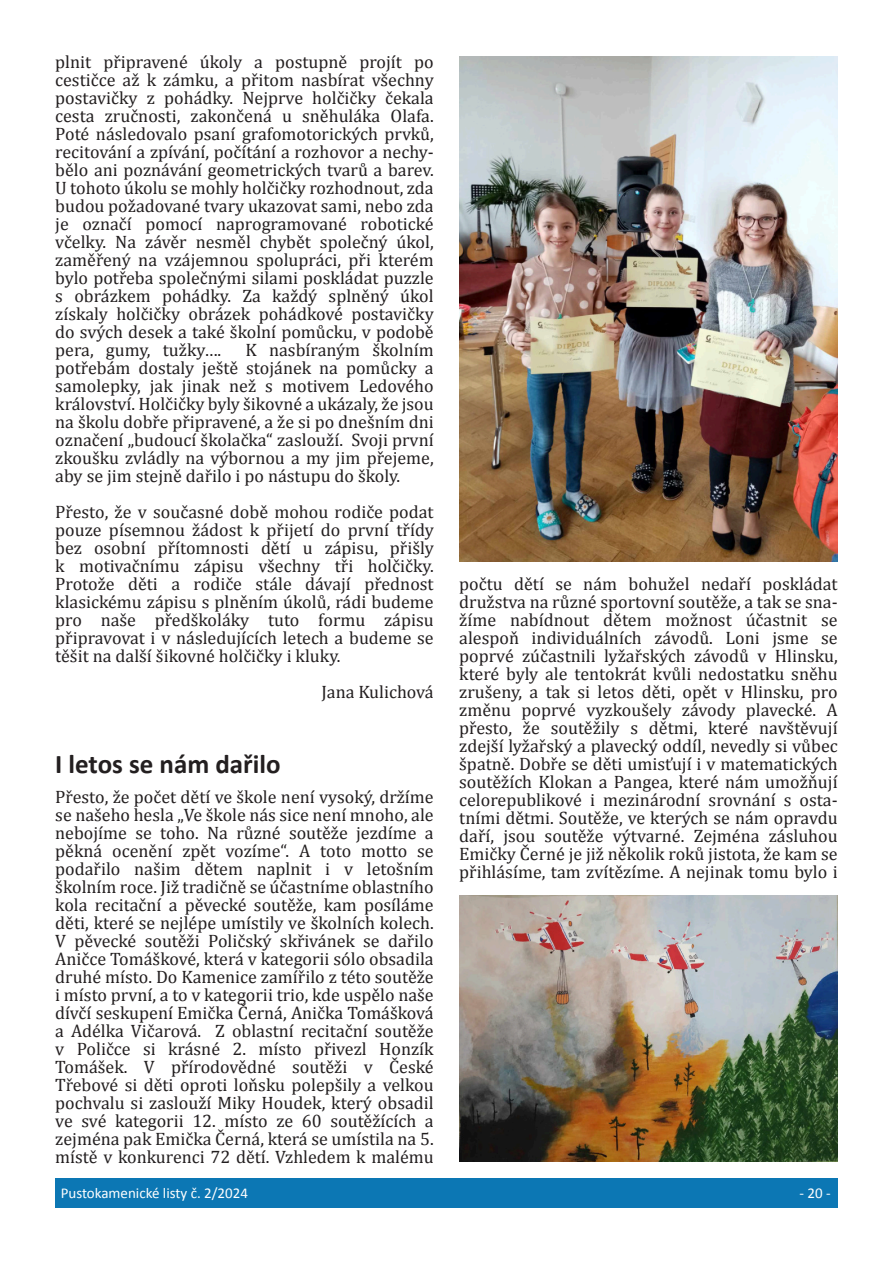
<style>
.page{position:relative;width:893px;height:1263px;background:#fff}
.page>*{position:absolute;margin:0;border:0;box-sizing:border-box;transform-origin:0 0}
.t1{font:700 27px "Calibri";color:#231f20}
.t2{font:18px/18px "Cambria";color:#231f20;text-align:justify}
.t3{font:15px "Calibri";color:#fff}
</style>
<div class="page">
<div style="left:55px;top:1178px;width:783px;height:30px;background:#0c77b4"></div>
<img style="left:459px;top:57px;width:379px;height:505px">
<img style="left:459px;top:895px;width:379px;height:267px">
<p class="t2" style="left:55px;top:54px;width:380px">plnit připravené úkoly a postupně projít po cestičce až k zámku, a přitom nasbírat všechny postavičky z pohádky. Nejprve holčičky čekala cesta zručnosti, zakončená u sněhuláka Olafa.<br>Poté následovalo psaní grafomotorických prvků, recitování a zpívání, počítání a rozhovor a nechy&shy;bělo ani poznávání geometrických tvarů a barev.<br>U tohoto úkolu se mohly holčičky rozhodnout, zda budou požadované tvary ukazovat sami, nebo zda je označí pomocí naprogramované robotické včelky. Na závěr nesměl chybět společný úkol, zaměřený na vzájemnou spolupráci, při kterém bylo potřeba společnými silami poskládat puzzle s obrázkem pohádky. Za každý splněný úkol získaly holčičky obrázek pohádkové postavičky do svých desek a také školní pomůcku, v podobě pera, gumy, tužky….</p>
<p class="t2" style="left:55px;top:342px;width:380px;text-indent:190px">K nasbíraným školním potřebám dostaly ještě stojánek na pomůcky a samolepky, jak jinak než s motivem Ledového království. Holčičky byly šikovné a ukázaly, že jsou na školu dobře připravené, a že si po dnešním dni označení „budoucí školačka“ zaslouží. Svoji první zkoušku zvládly na výbornou a my jim přejeme, aby se jim stejně dařilo i po nástupu do školy.</p>
<p class="t2" style="left:55px;top:504px;width:380px">Přesto, že v současné době mohou rodiče podat pouze písemnou žádost k přijetí do první třídy bez osobní přítomnosti dětí u zápisu, přišly k motivačnímu zápisu všechny tři holčičky.<br>Protože děti a rodiče stále dávají přednost klasickému zápisu s plněním úkolů, rádi budeme pro naše předškoláky tuto formu zápisu připravovat i v následujících letech a budeme se těšit na další šikovné holčičky i kluky.</p>
<p class="t2" style="left:321px;top:684px;width:114px">Jana Kulichová</p>
<h1 class="t1" style="left:55px;top:752px;width:227px">I letos se nám dařilo</h1>
<p class="t2" style="left:55px;top:789px;width:380px">Přesto, že počet dětí ve škole není vysoký, držíme se našeho hesla „Ve škole nás sice není mnoho, ale nebojíme se toho. Na různé soutěže jezdíme a pěkná ocenění zpět vozíme“. A toto motto se podařilo našim dětem naplnit i v letošním školním roce. Již tradičně se účastníme oblastního kola recitační a pěvecké soutěže, kam posíláme děti, které se nejlépe umístily ve školních kolech.<br>V pěvecké soutěži Poličský skřivánek se dařilo Aničce Tomáškové, která v kategorii sólo obsadila druhé místo. Do Kamenice zamířilo z této soutěže i místo první, a to v kategorii trio, kde uspělo naše dívčí seskupení Emička Černá, Anička Tomášková a Adélka Vičarová. Z oblastní recitační soutěže v Poličce si krásné 2. místo přivezl Honzík Tomášek. V přírodovědné soutěži v České Třebové si děti oproti loňsku polepšily a velkou pochvalu si zaslouží Miky Houdek, který obsadil ve své kategorii 12. místo ze 60 soutěžících a zejména pak Emička Černá, která se umístila na 5. místě v konkurenci 72 dětí. Vzhledem k malému</p>
<p class="t2" style="left:459px;top:576px;width:380px">počtu dětí se nám bohužel nedaří poskládat družstva na různé sportovní soutěže, a tak se sna&shy;žíme nabídnout dětem možnost účastnit se alespoň individuálních závodů. Loni jsme se poprvé zúčastnili lyžařských závodů v Hlinsku, které byly ale tentokrát kvůli nedostatku sněhu zrušeny, a tak si letos děti, opět v Hlinsku, pro změnu poprvé vyzkoušely závody plavecké. A přesto, že soutěžily s dětmi, které navštěvují zdejší lyžařský a plavecký oddíl, nevedly si vůbec špatně. Dobře se děti umisťují i v matematických soutěžích Klokan a Pangea, které nám umožňují celorepublikové i mezinárodní srovnání s osta&shy;tními dětmi. Soutěže, ve kterých se nám opravdu daří, jsou soutěže výtvarné. Zejména zásluhou Emičky Černé je již několik roků jistota, že kam se přihlásíme, tam zvítězíme. A nejinak tomu bylo i</p>
<p class="t3" style="left:61px;top:1187px;width:189px">Pustokamenické listy č. 2/2024</p>
<p class="t3" style="left:799px;top:1186px;width:33px">- 20 -</p>
</div>
